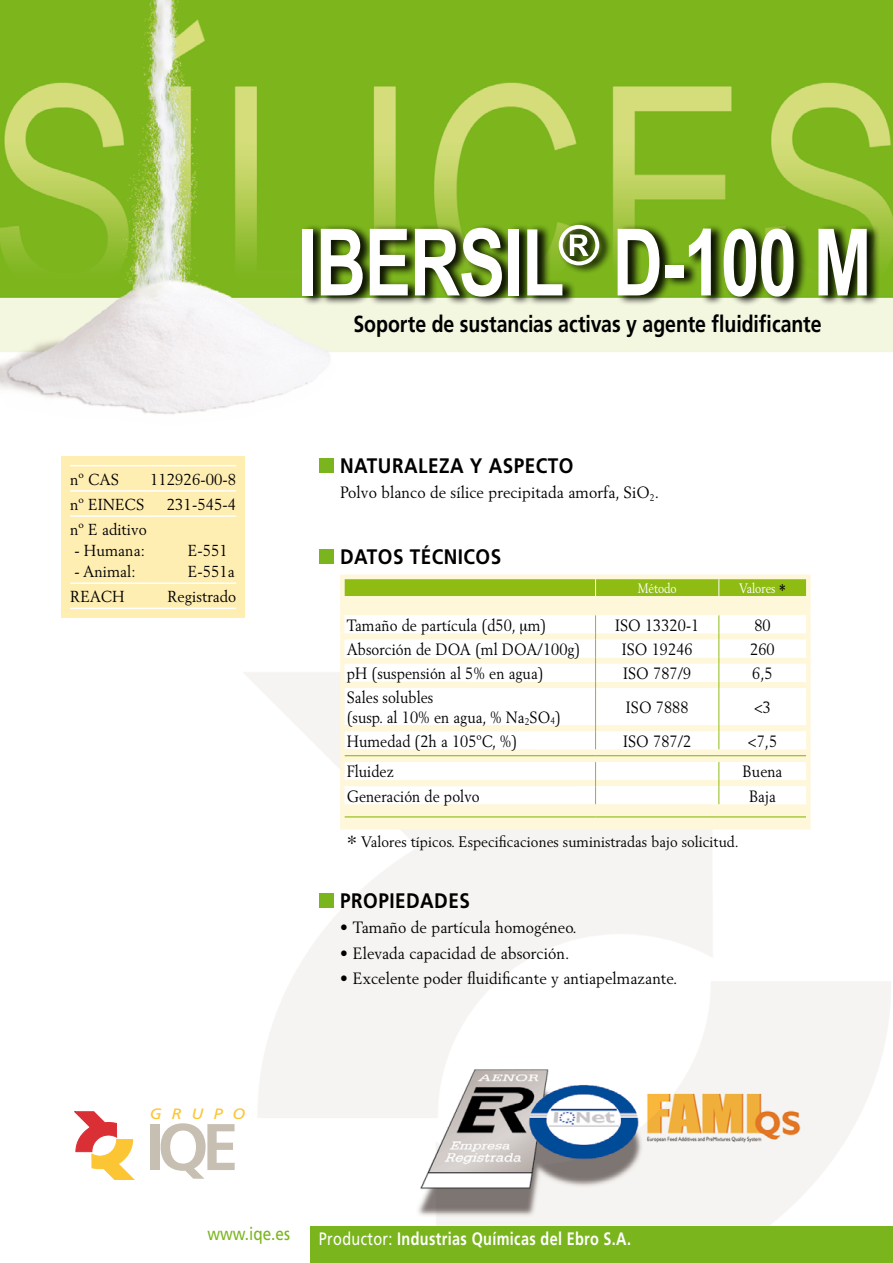
<style>
.page{position:relative;width:893px;height:1263px;background:#fff}
.page>*{position:absolute;margin:0;border:0;box-sizing:border-box;transform-origin:0 0}
.t1{font:700 93px "Arial";letter-spacing:-.02em;color:#fff;scale:.75 1}
.t2{font:700 23.25px "Frutiger";letter-spacing:-.005em;color:#000;scale:.84 1}
.t3{font:700 21px "Frutiger";letter-spacing:.025em;color:#000;scale:.9 1}
.t4{font:700 18px "Frutiger";letter-spacing:.025em;color:#fff;scale:.8 1}
.t5{font:18px "Frutiger";color:#7ab51d;scale:.85 1}
.t6{font:16.2px/19.5px "Berling LT Std";letter-spacing:.005em;color:#000;scale:.9 1}
.t7{font:16.2px "Berling LT Std";letter-spacing:.005em;color:#000;scale:.95 1}
.t8{font:15.75px "Berling LT Std";letter-spacing:.005em;color:#000;scale:.95 1}
.t9{font:15px "Berling LT Std";letter-spacing:.005em;color:#000;scale:.95 1}
.t10{font:italic 15px "Frutiger";letter-spacing:.6em;color:#fcc533;scale:1.1 1}
.t11{font:13.5px "Berling LT Std";color:#fff;scale:.85 1}
.s1{font-size:21px;color:#000}
.s2{font-size:9.45px}
.s3{font-family:"Times";font-size:21px}
.s4{font-weight:400}
</style>
<div class="page">
<img style="left:0;top:0;width:893px;height:1227px">
<div style="left:310px;top:1227px;width:583px;height:36px;background:#7ab51d"></div>
<div style="left:301px;top:219px;width:579px;height:87px;background:#000;opacity:.9"></div>
<svg style="left:74px;top:1111px;width:60px;height:68px"></svg>
<div style="left:150px;top:1124px;width:10px;height:46px;background:#c7bfb1"></div>
<svg style="left:161px;top:1123px;width:74px;height:56px"></svg>
<div style="left:319px;top:458px;width:14px;height:15px;background:#7ab51d"></div>
<div style="left:319px;top:550px;width:14px;height:14px;background:#7ab51d"></div>
<svg style="left:340px;top:574px;width:470px;height:22px;background:#fef7dd"></svg>
<div style="left:340px;top:596px;width:470px;height:234px;background:#fff7da"></div>
<svg style="left:345px;top:615px;width:461px;height:189px"></svg>
<svg style="left:595px;top:615px;width:1px;height:73px"></svg>
<svg style="left:718px;top:615px;width:1px;height:73px"></svg>
<hr style="left:595px;top:688px;width:1px;height:37px;background:#8fbc13">
<hr style="left:718px;top:688px;width:1px;height:37px;background:#8fbc13">
<svg style="left:595px;top:725px;width:1px;height:24px"></svg>
<svg style="left:718px;top:725px;width:1px;height:24px"></svg>
<svg style="left:595px;top:762px;width:1px;height:42px"></svg>
<svg style="left:718px;top:762px;width:1px;height:42px"></svg>
<hr style="left:345px;top:755px;width:251px;height:1px;background:#8fbc13">
<hr style="left:596px;top:755px;width:123px;height:1px;background:#8fbc13">
<hr style="left:719px;top:755px;width:87px;height:1px;background:#8fbc13">
<div style="left:345px;top:579px;width:461px;height:17px;background:#8fbc13"></div>
<hr style="left:345px;top:816px;width:251px;height:1px;background:#8fbc13">
<hr style="left:596px;top:816px;width:123px;height:1px;background:#8fbc13">
<hr style="left:719px;top:816px;width:87px;height:1px;background:#8fbc13">
<div style="left:319px;top:893px;width:14px;height:14px;background:#7ab51d"></div>
<div style="left:62px;top:456px;width:183px;height:162px;background:#ffeeb2"></div>
<hr style="left:70px;top:465px;width:77px;height:1px;background:#fff">
<hr style="left:147px;top:465px;width:89px;height:1px;background:#fff">
<hr style="left:70px;top:490px;width:77px;height:2px;background:#fff">
<hr style="left:147px;top:490px;width:89px;height:2px;background:#fff">
<hr style="left:70px;top:515px;width:77px;height:2px;background:#fff">
<hr style="left:147px;top:515px;width:89px;height:2px;background:#fff">
<hr style="left:70px;top:582px;width:77px;height:2px;background:#fff">
<hr style="left:147px;top:582px;width:89px;height:2px;background:#fff">
<hr style="left:70px;top:608px;width:77px;height:1px;background:#fff">
<hr style="left:147px;top:608px;width:89px;height:1px;background:#fff">
<svg style="left:520px;top:623px;width:7px;height:11px"></svg>
<h1 class="t1" style="left:298px;top:201px;width:767px">IBERSIL<sup>®</sup> D-100 M</h1>
<h2 class="t2" style="left:353px;top:310px;width:559px">Soporte de sustancias activas y agente fluidificante</h2>
<p class="t8" style="left:70px;top:469px;width:53px">nº CAS</p>
<p class="t8" style="left:150px;top:469px;width:92px">112926-00-8</p>
<p class="t8" style="left:70px;top:495px;width:80px">nº EINECS</p>
<p class="t8" style="left:167px;top:495px;width:75px">231-545-4</p>
<p class="t8" style="left:70px;top:520px;width:82px">nº E aditivo</p>
<p class="t8" style="left:74px;top:541px;width:76px">- Humana:</p>
<p class="t8" style="left:188px;top:541px;width:44px">E-551</p>
<p class="t8" style="left:74px;top:562px;width:66px">- Animal:</p>
<p class="t8" style="left:188px;top:562px;width:51px">E-551a</p>
<p class="t8" style="left:70px;top:587px;width:59px">REACH</p>
<p class="t8" style="left:167px;top:587px;width:74px">Registrado</p>
<p class="t3" style="left:340px;top:453px;width:261px">NATURALEZA Y ASPECTO</p>
<p class="t7" style="left:340px;top:483px;width:337px">Polvo blanco de sílice precipitada amorfa, SiO<sub>2</sub>.</p>
<p class="t3" style="left:340px;top:545px;width:181px">DATOS TÉCNICOS</p>
<p class="t11" style="left:638px;top:580px;width:47px">Método</p>
<p class="t11" style="left:739px;top:580px;width:57px">Valores <span class="s1">*</span></p>
<p class="t6" style="left:347px;top:615px;width:223px">Tamaño de partícula (d50, m)</p>
<p class="t6" style="left:615px;top:615px;width:95px">ISO 13320-1</p>
<p class="t6" style="left:754px;top:615px;width:20px">80</p>
<p class="t6" style="left:347px;top:639px;width:261px">Absorción de DOA (ml DOA/100g)</p>
<p class="t6" style="left:622px;top:639px;width:80px">ISO 19246</p>
<p class="t6" style="left:750px;top:639px;width:29px">260</p>
<p class="t6" style="left:347px;top:663px;width:220px">pH (suspensión al 5% en agua)</p>
<p class="t6" style="left:623px;top:663px;width:77px">ISO 787/9</p>
<p class="t6" style="left:752px;top:663px;width:24px">6,5</p>
<p class="t6" style="left:347px;top:688px;width:239px">Sales solubles<br>(susp. al 10% en agua, % Na<sub>2</sub>SO<span class="s2">4</span>)</p>
<p class="t6" style="left:626px;top:697px;width:71px">ISO 7888</p>
<p class="t6" style="left:754px;top:697px;width:20px">&lt;3</p>
<p class="t6" style="left:347px;top:731px;width:191px">Humedad (2h a 105ºC, %)</p>
<p class="t6" style="left:623px;top:731px;width:77px">ISO 787/2</p>
<p class="t6" style="left:748px;top:731px;width:34px">&lt;7,5</p>
<p class="t6" style="left:347px;top:762px;width:54px">Fluidez</p>
<p class="t6" style="left:743px;top:762px;width:46px">Buena</p>
<p class="t6" style="left:347px;top:786px;width:149px">Generación de polvo</p>
<p class="t6" style="left:749px;top:786px;width:31px">Baja</p>
<p class="t9" style="left:347px;top:832px;width:414px"><span class="s3">*</span> Valores típicos. Especificaciones suministradas bajo solicitud.</p>
<p class="t3" style="left:340px;top:888px;width:146px">PROPIEDADES</p>
<p class="t7" style="left:340px;top:917px;width:251px">• Tamaño de partícula homogéneo.</p>
<p class="t7" style="left:340px;top:943px;width:243px">• Elevada capacidad de absorción.</p>
<p class="t7" style="left:340px;top:968px;width:356px">• Excelente poder fluidificante y antiapelmazante.</p>
<p class="t10" style="left:150px;top:1105px;width:88px">GRUPO</p>
<p class="t5" style="left:207px;top:1223px;width:99px">www.iqe.es</p>
<p class="t4" style="left:319px;top:1228px;width:392px"><span class="s4">Productor:</span> Industrias Químicas del Ebro S.A.</p>
</div>
